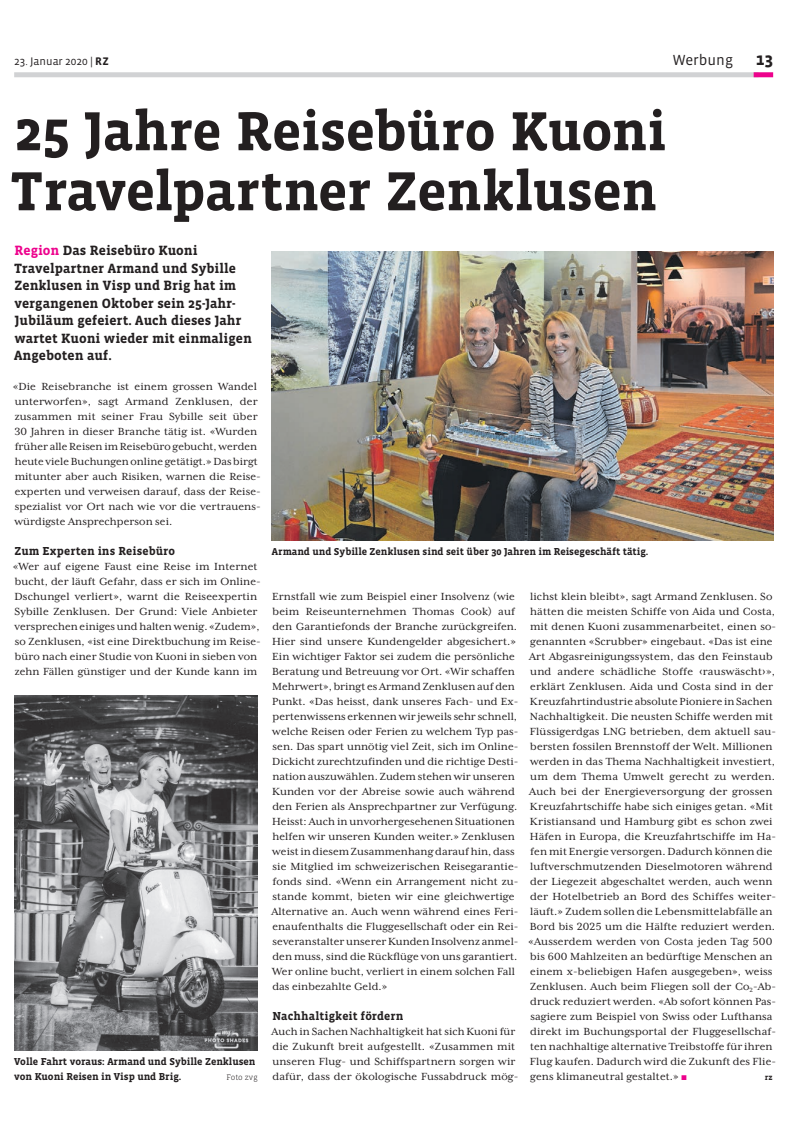
<style>
.page{position:relative;width:798px;height:1134px;background:#fff}
.page>*{position:absolute;margin:0;border:0;box-sizing:border-box;transform-origin:0 0}
.t1{font:700 56.25px/60px "Vista Slab OT";letter-spacing:-.01em;color:#231f20}
.t2{font:700 17.5px "Vista Sans OT";color:#231f20}
.t3{font:15px "Vista Sans OT";color:#231f20}
.t4{font:700 13.75px/17.5px "Vista Slab OT";letter-spacing:.005em;color:#231f20}
.t5{font:11.88px/15px "Mrs Eaves XL Serif OT";letter-spacing:.01em;color:#231f20}
.t6{font:11.25px "Vista Sans OT";color:#231f20}
.t7{font:700 10.25px/15px "Vista Slab OT";color:#231f20}
.t8{font:300 8.12px "Vista Slab OT";color:#231f20}
.t9{font:700 8.12px "Vista Slab OT";color:#231f20}
.s1{font-weight:700}
.s2{color:#ed028c}
.s3{font-family:"Vista Slab OT";font-weight:700}
.s4{font-family:"Swift LT Pro"}
</style>
<div class="page">
<div style="left:14px;top:72px;width:744px;height:5px;background:#d1d2d4"></div>
<div style="left:753px;top:72px;width:19px;height:5px;background:#ed028c"></div>
<img style="left:272px;top:251px;width:500px;height:289px">
<img style="left:14px;top:695px;width:243px;height:355px">
<p class="t6" style="left:14px;top:55px;width:96px">23. Januar 2020 | <span class="s1">RZ</span></p>
<p class="t3" style="left:672px;top:52px;width:62px">Werbung</p>
<p class="t2" style="left:755px;top:50px;width:19px">13</p>
<p class="t1" style="left:10px;top:102px;width:657px">25 Jahre Reisebüro Kuoni<br>Travelpartner Zenklusen</p>
<p class="t4" style="left:14px;top:242px;width:239px"><span class="s2">Region</span> Das Reisebüro Kuoni<br>Travelpartner Armand und Sybille<br>Zenklusen in Visp und Brig hat im vergangenen Oktober sein 25-Jahr-<br>Jubiläum gefeiert. Auch dieses Jahr wartet Kuoni wieder mit einmaligen<br>Angeboten auf.</p>
<p class="t5" style="left:13px;top:379px;width:249px">«Die Reisebranche ist einem grossen Wandel unterworfen», sagt Armand Zenklusen, der zusammen mit seiner Frau Sybille seit über 30 Jahren in dieser Branche tätig ist. «Wurden früher alle Reisen im Reisebüro gebucht, werden heute viele Buchungen online getätigt.» Das birgt mitunter aber auch Risiken, warnen die Reise&shy;experten und verweisen darauf, dass der Reise&shy;spezialist vor Ort nach wie vor die vertrauens&shy;würdigste Ansprechperson sei.</p>
<p class="t5" style="left:13px;top:544px;width:249px"><span class="s3">Zum Experten ins Reisebüro<br></span>«Wer auf eigene Faust eine Reise im Internet bucht, der läuft Gefahr, dass er sich im Online-Dschungel verliert», warnt die Reiseexpertin Sybille Zenklusen. Der Grund: Viele Anbieter versprechen einiges und halten wenig. «Zudem», so Zenklusen, «ist eine Direktbuchung im Reise&shy;büro nach einer Studie von Kuoni in sieben von zehn Fällen günstiger und der Kunde kann im</p>
<p class="t7" style="left:272px;top:544px;width:378px">Armand und Sybille Zenklusen sind seit über 30 Jahren im Reisegeschäft tätig.</p>
<p class="t5" style="left:271px;top:589px;width:248px">Ernstfall wie zum Beispiel einer Insolvenz (wie beim Reiseunternehmen Thomas Cook) auf den Garantiefonds der Branche zurückgreifen.<br>Hier sind unsere Kundengelder abgesichert.» Ein wichtiger Faktor sei zudem die persönliche Beratung und Betreuung vor Ort. «Wir schaffen Mehrwert», bringt es Armand Zenklusen auf den Punkt. «Das heisst, dank unseres Fach- und Ex&shy;pertenwissens erkennen wir jeweils sehr schnell, welche Reisen oder Ferien zu welchem Typ pas&shy;sen. Das spart unnötig viel Zeit, sich im Online-Dickicht zurechtzufinden und die richtige Desti&shy;nation auszuwählen. Zudem stehen wir unseren Kunden vor der Abreise sowie auch während den Ferien als Ansprechpartner zur Verfügung.<br>Heisst: Auch in unvorhergesehenen Situationen helfen wir unseren Kunden weiter.» Zenklusen weist in diesem Zusammenhang darauf hin, dass sie Mitglied im schweizerischen Reisegarantie&shy;fonds sind. «Wenn ein Arrangement nicht zu&shy;stande kommt, bieten wir eine gleichwertige Alternative an. Auch wenn während eines Feri&shy;enaufenthalts die Fluggesellschaft oder ein Rei&shy;severanstalter unserer Kunden Insolvenz anmel&shy;den muss, sind die Rückflüge von uns garantiert.<br>Wer online bucht, verliert in einem solchen Fall das einbezahlte Geld.»</p>
<p class="t5" style="left:271px;top:1009px;width:248px"><span class="s3">Nachhaltigkeit fördern<br></span>Auch in Sachen Nachhaltigkeit hat sich Kuoni für die Zukunft breit aufgestellt. «Zusammen mit unseren Flug- und Schiffspartnern sorgen wir dafür, dass der ökologische Fussabdruck mög-</p>
<p class="t5" style="left:528px;top:589px;width:249px">lichst klein bleibt», sagt Armand Zenklusen. So hätten die meisten Schiffe von Aida und Costa, mit denen Kuoni zusammenarbeitet, einen so&shy;genannten «Scrubber» eingebaut. «Das ist eine Art Abgasreinigungssystem, das den Feinstaub und andere schädliche Stoffe <span class="s4">‹</span>rauswäscht<span class="s4">›</span>», erklärt Zenklusen. Aida und Costa sind in der Kreuzfahrtindustrie absolute Pioniere in Sachen Nachhaltigkeit. Die neusten Schiffe werden mit Flüssigerdgas LNG betrieben, dem aktuell sau&shy;bersten fossilen Brennstoff der Welt. Millionen werden in das Thema Nachhaltigkeit investiert, um dem Thema Umwelt gerecht zu werden.<br>Auch bei der Energieversorgung der grossen Kreuzfahrtschiffe habe sich einiges getan. «Mit Kristiansand und Hamburg gibt es schon zwei Häfen in Europa, die Kreuzfahrtschiffe im Ha&shy;fen mit Energie versorgen. Dadurch können die luftverschmutzenden Dieselmotoren während der Liegezeit abgeschaltet werden, auch wenn der Hotelbetrieb an Bord des Schiffes weiter&shy;läuft.» Zudem sollen die Lebensmittelabfälle an Bord bis 2025 um die Hälfte reduziert werden. «Ausserdem werden von Costa jeden Tag 500 bis 600 Mahlzeiten an bedürftige Menschen an einem x-beliebigen Hafen ausgegeben», weiss Zenklusen. Auch beim Fliegen soll der Co<sub>2</sub>-Ab&shy;druck reduziert werden. «Ab sofort können Pas&shy;sagiere zum Beispiel von Swiss oder Lufthansa direkt im Buchungsportal der Fluggesellschaf&shy;ten nachhaltige alternative Treibstoffe für ihren Flug kaufen. Dadurch wird die Zukunft des Flie&shy;gens klimaneutral gestaltet.» <span class="s2">■</span></p>
<p class="t7" style="left:14px;top:1054px;width:243px">Volle Fahrt voraus: Armand und Sybille Zenklusen von Kuoni Reisen in Visp und Brig.</p>
<p class="t8" style="left:226px;top:1073px;width:33px">Foto zvg</p>
<p class="t9" style="left:764px;top:1073px;width:9px">rz</p>
</div>
